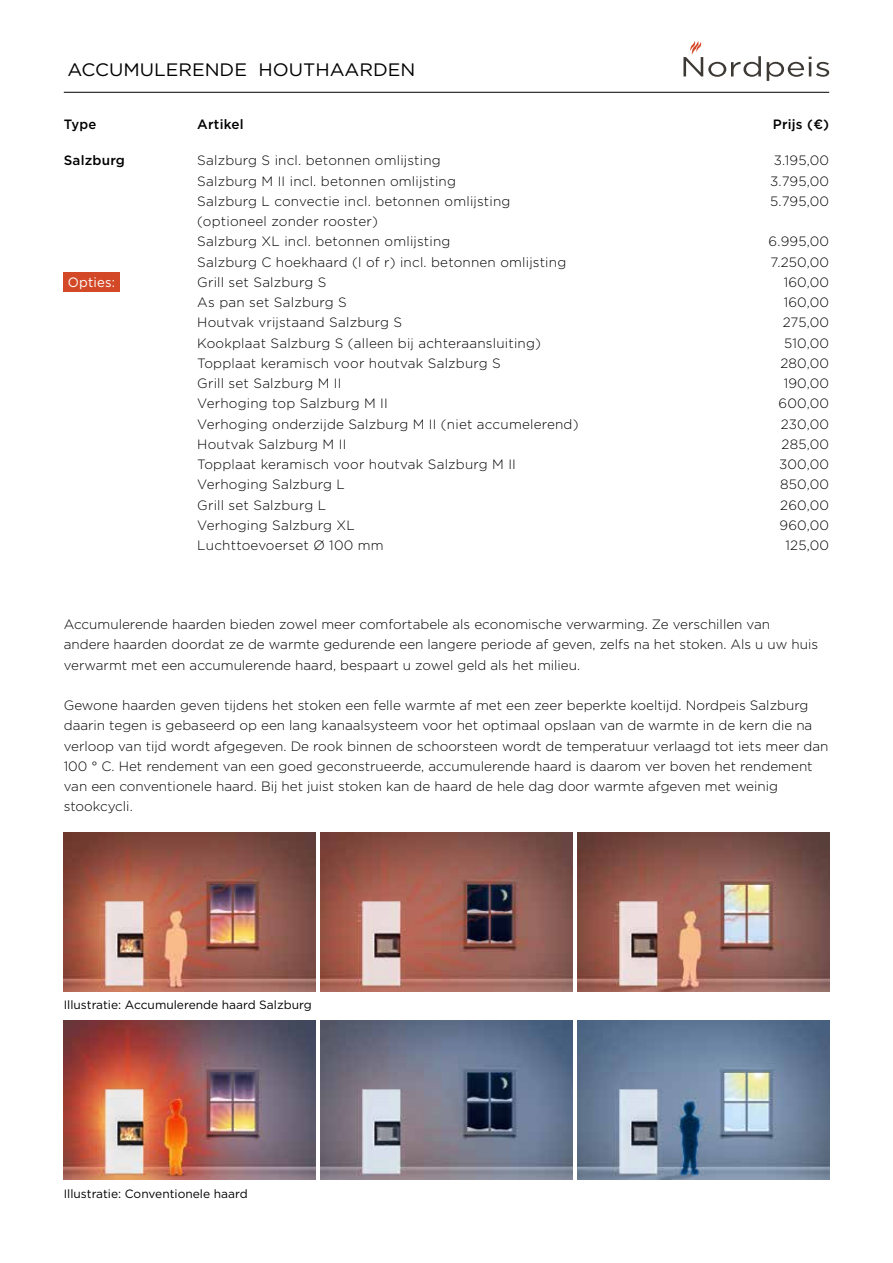
<style>
.page{position:relative;width:893px;height:1263px;background:#fff}
.page>*{position:absolute;margin:0;border:0;box-sizing:border-box;transform-origin:0 0}
.t1{font:18px "Gotham";color:#000;scale:1.05 1}
.t2{font:300 13.5px/20.2px "Gotham";color:#000}
.t3{font:500 13.5px "Gotham";letter-spacing:.015em;color:#000}
.t4{font:13.5px "Gotham";letter-spacing:.015em;color:#fff}
.t5{font:12px "Gotham";color:#000}
</style>
<div class="page">
<div style="left:64px;top:272px;width:56px;height:20px;background:#d34927"></div>
<hr style="left:64px;top:92px;width:765px;height:1px;background:#000">
<svg style="left:767px;top:57px;width:62px;height:24px"></svg>
<svg style="left:683px;top:41px;width:78px;height:36px"></svg>
<img style="left:64px;top:1021px;width:252px;height:159px">
<img style="left:64px;top:832px;width:252px;height:159px">
<img style="left:320px;top:1021px;width:252px;height:159px">
<img style="left:320px;top:832px;width:252px;height:159px">
<img style="left:577px;top:1021px;width:252px;height:159px">
<img style="left:577px;top:832px;width:252px;height:159px">
<h1 class="t1" style="left:67px;top:59px;width:333px">ACCUMULERENDE HOUTHAARDEN</h1>
<p class="t3" style="left:64px;top:116px;width:34px">Type</p>
<p class="t3" style="left:197px;top:116px;width:48px">Artikel</p>
<p class="t3" style="left:773px;top:116px;width:58px">Prijs (€)</p>
<p class="t3" style="left:64px;top:152px;width:63px">Salzburg</p>
<p class="t4" style="left:68px;top:273px;width:49px">Opties:</p>
<p class="t2" style="left:197px;top:150px;width:383px">Salzburg S incl. betonnen omlijsting<br>Salzburg M II incl. betonnen omlijsting<br>Salzburg L convectie incl. betonnen omlijsting (optioneel zonder rooster)<br>Salzburg XL incl. betonnen omlijsting<br>Salzburg C hoekhaard (l of r) incl. betonnen omlijsting Grill set Salzburg S<br>As pan set Salzburg S<br>Houtvak vrijstaand Salzburg S<br>Kookplaat Salzburg S (alleen bij achteraansluiting)<br>Topplaat keramisch voor houtvak Salzburg S<br>Grill set Salzburg M II<br>Verhoging top Salzburg M II<br>Verhoging onderzijde Salzburg M II (niet accumelerend)<br>Houtvak Salzburg M II<br>Topplaat keramisch voor houtvak Salzburg M II Verhoging Salzburg L<br>Grill set Salzburg L<br>Verhoging Salzburg XL<br>Luchttoevoerset Ø 100 mm</p>
<p class="t2" style="left:770px;top:150px;width:60px;text-align:justify">3.195,00<br>3.795,00<br>5.795,00</p>
<p class="t2" style="left:769px;top:231px;width:62px;text-align:right">6.995,00<br>7.250,00<br>160,00<br>160,00<br>275,00<br>510,00<br>280,00<br>190,00<br>600,00<br>230,00<br>285,00<br>300,00<br>850,00<br>260,00<br>960,00<br>125,00</p>
<p class="t2" style="left:64px;top:614px;width:756px">Accumulerende haarden bieden zowel meer comfortabele als economische verwarming. Ze verschillen van andere haarden doordat ze de warmte gedurende een langere periode af geven, zelfs na het stoken. Als u uw huis verwarmt met een accumulerende haard, bespaart u zowel geld als het milieu.</p>
<p class="t2" style="left:64px;top:695px;width:766px">Gewone haarden geven tijdens het stoken een felle warmte af met een zeer beperkte koeltijd. Nordpeis Salzburg daarin tegen is gebaseerd op een lang kanaalsysteem voor het optimaal opslaan van de warmte in de kern die na verloop van tijd wordt afgegeven. De rook binnen de schoorsteen wordt de temperatuur verlaagd tot iets meer dan 100 ° C. Het rendement van een goed geconstrueerde, accumulerende haard is daarom ver boven het rendement van een conventionele haard. Bij het juist stoken kan de haard de hele dag door warmte afgeven met weinig stookcycli.</p>
<p class="t5" style="left:64px;top:997px;width:249px">Illustratie: Accumulerende haard Salzburg</p>
<p class="t5" style="left:64px;top:1186px;width:185px">Illustratie: Conventionele haard</p>
</div>
